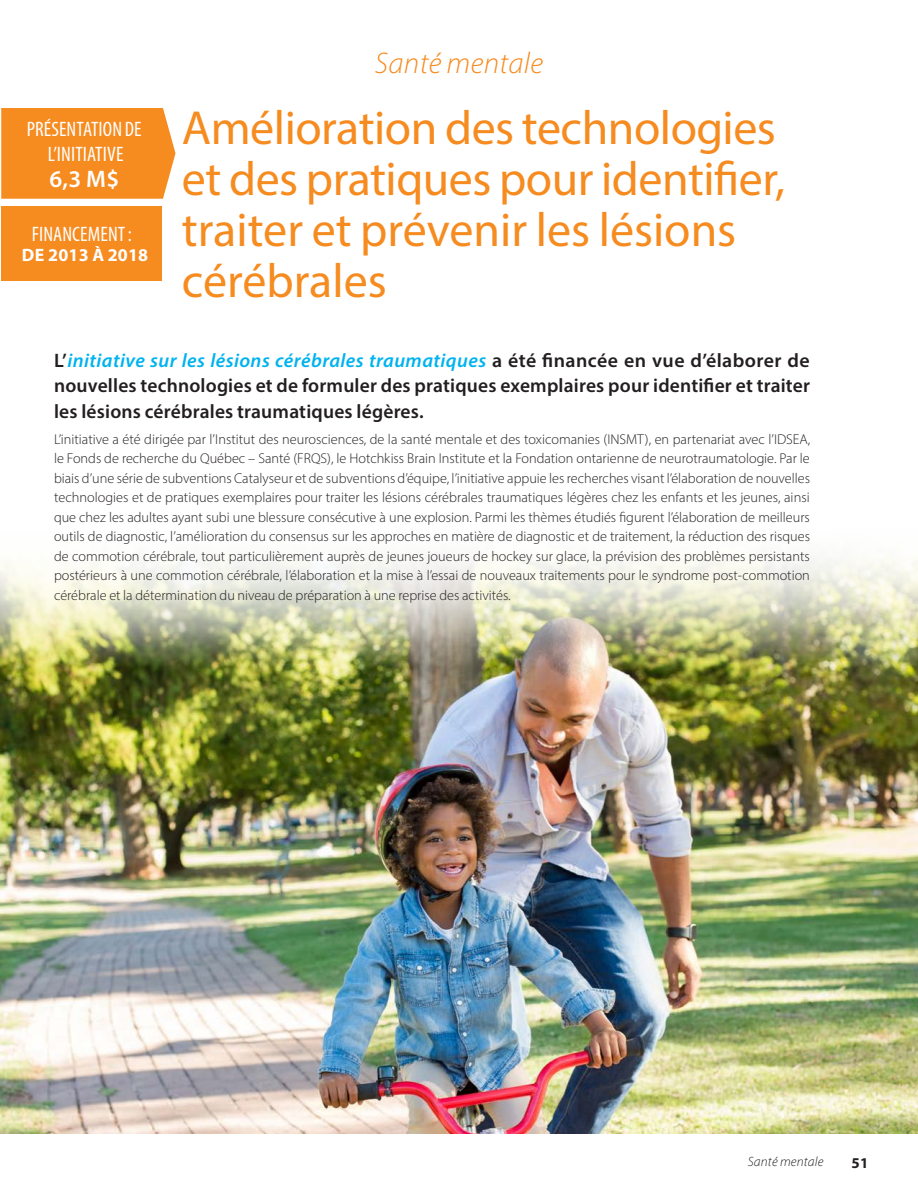
<style>
.page{position:relative;width:918px;height:1188px;background:#fff}
.page>*{position:absolute;margin:0;border:0;box-sizing:border-box;transform-origin:0 0}
.Lvl_2_Heading{font:48px/51px "Myriad Pro";letter-spacing:-.01em;color:#f68b1f}
.t1{font:italic 300 30px "Myriad Pro";letter-spacing:.01em;color:#f68b1f}
.Map_text_box{font:600 24px "Myriad Pro";color:#fff}
.Map_text_box-2{font:condensed 21px/25.5px "Myriad Pro";letter-spacing:.005em;color:#fff;text-align:center}
.body_text{font:600 19.5px/25.5px "Myriad Pro";letter-spacing:.01em;color:#231f20;text-align:justify}
.Map_text_box-3{font:700 18px "Myriad Pro";letter-spacing:.01em;color:#fff}
.t2{font:700 15px "Myriad Pro";color:#231f20}
.body_text-2{font:300 14.25px/19.5px "Myriad Pro";color:#231f20;text-align:justify}
.t3{font:italic 300 13.5px "Myriad Pro";letter-spacing:.01em;color:#231f20}
.s1{font-style:italic;color:#00b3ee}
</style>
<div class="page">
<img style="left:0;top:556px;width:918px;height:578px">
<div style="left:1px;top:206px;width:161px;height:74px;background:#f68b1f"></div>
<div style="left:1px;top:108px;width:174px;height:91px;background:#f68b1f"></div>
<p class="Map_text_box-2" style="left:27px;top:116px;width:116px">PRÉSENTATION DE<br>L’INITIATIVE</p>
<p class="Map_text_box" style="left:49px;top:163px;width:72px">6,3 M$</p>
<p class="Map_text_box-2" style="left:32px;top:221px;width:102px">FINANCEMENT :</p>
<p class="Map_text_box-3" style="left:22px;top:243px;width:128px">DE 2013 À 2018</p>
<p class="t1" style="left:375px;top:45px;width:170px">Santé mentale</p>
<p class="Lvl_2_Heading" style="left:182px;top:101px;width:605px">Amélioration des technologies et des pratiques pour identifier, traiter et prévenir les lésions cérébrales</p>
<p class="body_text" style="left:54px;top:347px;width:758px">L’<span class="s1">initiative sur les lésions cérébrales traumatiques</span> a été financée en vue d’élaborer de nouvelles technologies et de formuler des pratiques exemplaires pour identifier et traiter les lésions cérébrales traumatiques légères.</p>
<p class="body_text-2" style="left:54px;top:429px;width:758px">L’initiative a été dirigée par l’Institut des neurosciences, de la santé mentale et des toxicomanies (INSMT), en partenariat avec l’IDSEA, le Fonds de recherche du Québec – Santé (FRQS), le Hotchkiss Brain Institute et la Fondation ontarienne de neurotraumatologie. Par le biais d’une série de subventions Catalyseur et de subventions d’équipe, l’initiative appuie les recherches visant l’élaboration de nouvelles technologies et de pratiques exemplaires pour traiter les lésions cérébrales traumatiques légères chez les enfants et les jeunes, ainsi que chez les adultes ayant subi une blessure consécutive à une explosion. Parmi les thèmes étudiés figurent l’élaboration de meilleurs outils de diagnostic, l’amélioration du consensus sur les approches en matière de diagnostic et de traitement, la réduction des risques de commotion cérébrale, tout particulièrement auprès de jeunes joueurs de hockey sur glace, la prévision des problèmes persistants postérieurs à une commotion cérébrale, l’élaboration et la mise à l’essai de nouveaux traitements pour le syndrome post-commotion cérébrale et la détermination du niveau de préparation à une reprise des activités.</p>
<p class="t3" style="left:748px;top:1153px;width:77px">Santé mentale</p>
<p class="t2" style="left:852px;top:1153px;width:18px">51</p>
</div>
